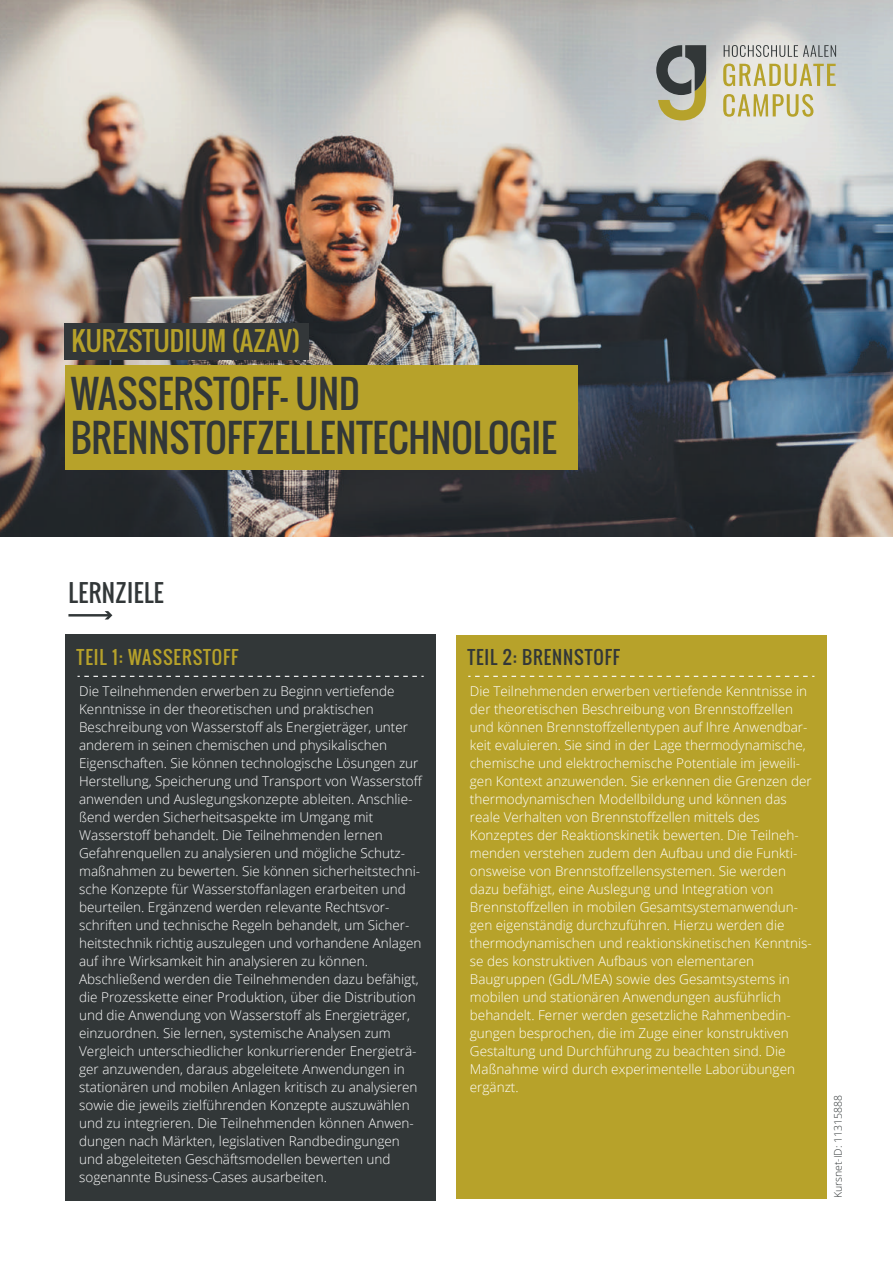
<style>
.page{position:relative;width:893px;height:1263px;background:#fff}
.page>*{position:absolute;margin:0;border:0;box-sizing:border-box;transform-origin:0 0}
.t1{font:37.35px/44.7px "Oswald";color:#323738}
.t2{font:25.65px "Oswald";color:#b7a22a}
.t3{font:23.55px "Oswald";letter-spacing:.02em;color:#323738}
.t4{font:18px "Oswald";letter-spacing:.05em;color:#b7a22a}
.t5{font:18px "Oswald";letter-spacing:.05em;color:#323738}
.t6{font:300 13.5px/18px "Open Sans";color:#fff}
.t7{font:300 10.5px "Open Sans";color:#323738}
</style>
<div class="page">
<img style="left:0;top:0;width:893px;height:537px">
<div style="left:64px;top:324px;width:244px;height:36px;background:#333739"></div>
<div style="left:65px;top:365px;width:513px;height:105px;background:#b7a22a"></div>
<hr style="left:68px;top:614px;width:42px;height:2px;background:#323738">
<svg style="left:105px;top:611px;width:7px;height:8px"></svg>
<div style="left:65px;top:634px;width:371px;height:566px;background:#323738"></div>
<svg style="left:78px;top:676px;width:346px;height:1px"></svg>
<div style="left:456px;top:635px;width:370px;height:564px;background:#b7a22a"></div>
<svg style="left:468px;top:676px;width:346px;height:1px"></svg>
<svg style="left:723px;top:64px;width:113px;height:22px;background:#d0c896"></svg>
<svg style="left:723px;top:94px;width:90px;height:23px;background:#d4cb9a"></svg>
<svg style="left:724px;top:45px;width:112px;height:12px"></svg>
<svg style="left:656px;top:45px;width:50px;height:75px;background:#8a8a73"></svg>
<h2 class="t2" style="left:72px;top:322px;width:230px">KURZSTUDIUM (AZAV)</h2>
<h1 class="t1" style="left:71px;top:371px;width:488px">WASSERSTOFF- UND<br>BRENNSTOFFZELLENTECHNOLOGIE</h1>
<h3 class="t3" style="left:68px;top:576px;width:97px">LERNZIELE</h3>
<h3 class="t4" style="left:77px;top:643px;width:163px">TEIL 1: WASSERSTOFF</h3>
<p class="t6" style="left:79px;top:682px;width:345px">Die Teilnehmenden erwerben zu Beginn vertiefende Kenntnisse in der theoretischen und praktischen Beschreibung von Wasserstoff als Energieträger, unter anderem in seinen chemischen und physikalischen Eigenschaften. Sie können technologische Lösungen zur Herstellung, Speicherung und Transport von Wasserstoff anwenden und Auslegungskonzepte ableiten. Anschlie&shy;ßend werden Sicherheitsaspekte im Umgang mit Wasserstoff behandelt. Die Teilnehmenden lernen Gefahrenquellen zu analysieren und mögliche Schutz&shy;maßnahmen zu bewerten. Sie können sicherheitstechni&shy;sche Konzepte für Wasserstoffanlagen erarbeiten und beurteilen. Ergänzend werden relevante Rechtsvor&shy;schriften und technische Regeln behandelt, um Sicher&shy;heitstechnik richtig auszulegen und vorhandene Anlagen auf ihre Wirksamkeit hin analysieren zu können.<br>Abschließend werden die Teilnehmenden dazu befähigt, die Prozesskette einer Produktion, über die Distribution und die Anwendung von Wasserstoff als Energieträger, einzuordnen. Sie lernen, systemische Analysen zum Vergleich unterschiedlicher konkurrierender Energieträ&shy;ger anzuwenden, daraus abgeleitete Anwendungen in stationären und mobilen Anlagen kritisch zu analysieren sowie die jeweils zielführenden Konzepte auszuwählen und zu integrieren. Die Teilnehmenden können Anwen&shy;dungen nach Märkten, legislativen Randbedingungen und abgeleiteten Geschäftsmodellen bewerten und sogenannte Business-Cases ausarbeiten.</p>
<h3 class="t5" style="left:467px;top:643px;width:154px">TEIL 2: BRENNSTOFF</h3>
<p class="t6" style="left:470px;top:682px;width:343px">Die Teilnehmenden erwerben vertiefende Kenntnisse in der theoretischen Beschreibung von Brennstoffzellen und können Brennstoffzellentypen auf Ihre Anwendbar&shy;keit evaluieren. Sie sind in der Lage thermodynamische, chemische und elektrochemische Potentiale im jeweili&shy;gen Kontext anzuwenden. Sie erkennen die Grenzen der thermodynamischen Modellbildung und können das reale Verhalten von Brennstoffzellen mittels des Konzeptes der Reaktionskinetik bewerten. Die Teilneh&shy;menden verstehen zudem den Aufbau und die Funkti&shy;onsweise von Brennstoffzellensystemen. Sie werden dazu befähigt, eine Auslegung und Integration von Brennstoffzellen in mobilen Gesamtsystemanwendun&shy;gen eigenständig durchzuführen. Hierzu werden die thermodynamischen und reaktionskinetischen Kenntnis&shy;se des konstruktiven Aufbaus von elementaren Baugruppen (GdL/MEA) sowie des Gesamtsystems in mobilen und stationären Anwendungen ausführlich behandelt. Ferner werden gesetzliche Rahmenbedin&shy;gungen besprochen, die im Zuge einer konstruktiven Gestaltung und Durchführung zu beachten sind. Die Maßnahme wird durch experimentelle Laborübungen ergänzt.</p>
<p class="t7" style="left:831px;top:1198px;width:105px;rotate:-90deg">Kursnet-ID: 11315888</p>
</div>
